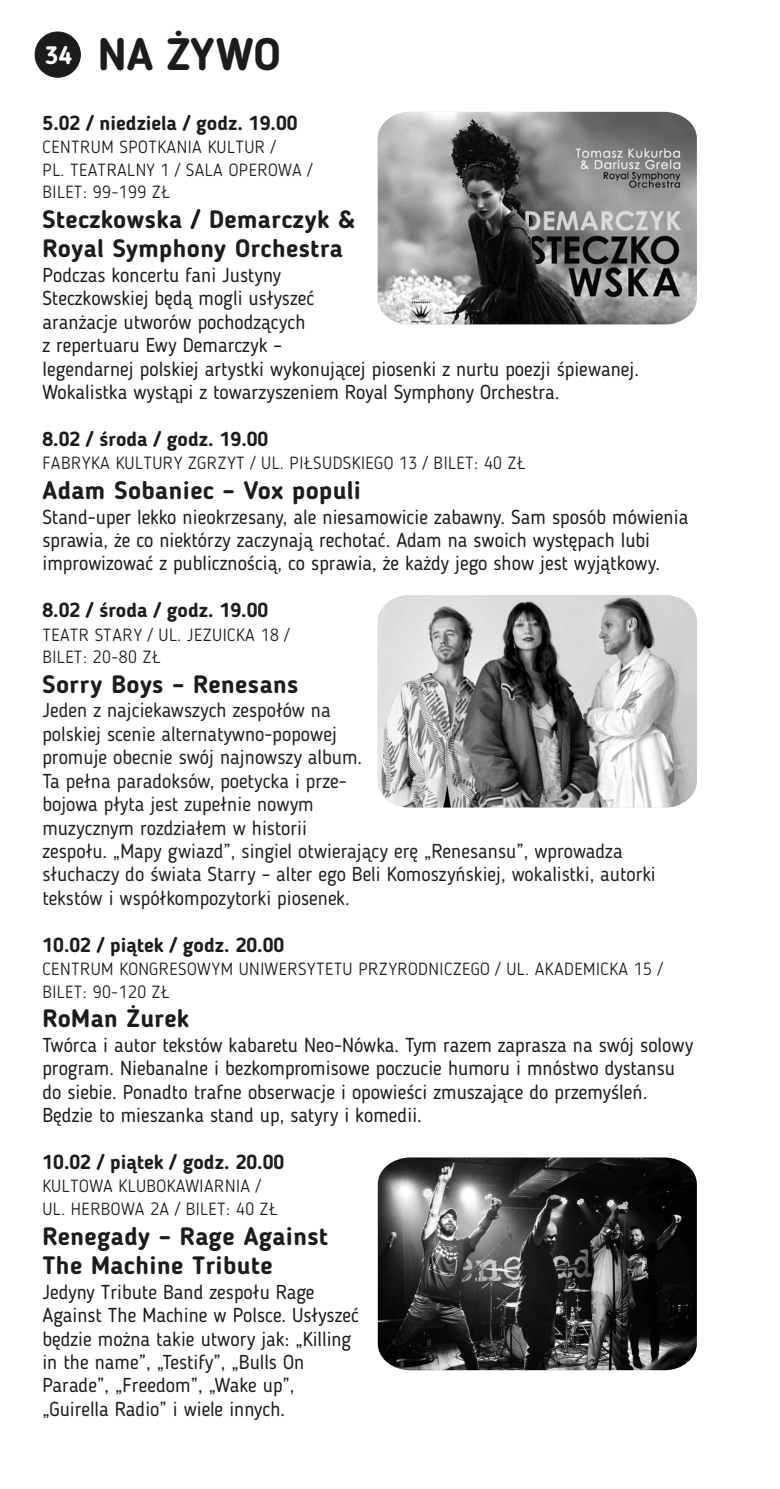
<style>
.page{position:relative;width:780px;height:1489px;background:#fff}
.page>*{position:absolute;margin:0;border:0;box-sizing:border-box;transform-origin:0 0}
.t1{font:700 45px "Blogger Sans";color:#1c1c1c}
.t2{font:700 25px/29.5px "Blogger Sans";letter-spacing:.015em;color:#1c1c1c}
.t3{font:20px/23.5px "Blogger Sans";color:#1c1c1c}
.t4{font:20px/23.5px "Blogger Sans";color:#212121}
.t5{font:700 20px "Blogger Sans";color:#1c1c1c}
.t6{font:300 17.5px/22.5px "Blogger Sans";letter-spacing:.03em;color:#1c1c1c}
.s1{font-size:25px;color:#fff}
.s2{font-style:italic}
</style>
<div class="page">
<div style="left:35px;top:32px;width:46px;height:45px;background:#1c1c1c;border:1px solid #1c1c1c;border-radius:50%"></div>
<img style="left:378px;top:112px;width:318px;height:212px">
<img style="left:378px;top:595px;width:318px;height:212px">
<img style="left:378px;top:1157px;width:318px;height:213px">
<h1 class="t1" style="left:45px;top:36px;width:238px"><span class="s1">34</span> NA ŻYWO</h1>
<p class="t5" style="left:43px;top:115px;width:256px">5.02 / niedziela / godz. 19.00</p>
<p class="t6" style="left:43px;top:137px;width:271px">CENTRUM SPOTKANIA KULTUR /<br>PL. TEATRALNY 1 / SALA OPEROWA /<br>BILET: 99-199 ZŁ</p>
<p class="t2" style="left:42px;top:207px;width:314px">Steczkowska / Demarczyk &amp;<br>Royal Symphony Orchestra</p>
<p class="t3" style="left:42px;top:265px;width:598px">Podczas koncertu fani Justyny<br>Steczkowskiej będą mogli usłyszeć<br>aranżacje utworów pochodzących<br>z repertuaru Ewy Demarczyk –<br>legendarnej polskiej artystki wykonującej piosenki z nurtu poezji śpiewanej.<br>Wokalistka wystąpi z towarzyszeniem Royal Symphony Orchestra<span class="s2">.</span></p>
<p class="t5" style="left:42px;top:431px;width:227px">8.02 / środa / godz. 19.00</p>
<p class="t6" style="left:42px;top:453px;width:484px">FABRYKA KULTURY ZGRZYT / UL. PIŁSUDSKIEGO 13 / BILET: 40 ZŁ</p>
<p class="t2" style="left:42px;top:477px;width:320px">Adam Sobaniec – Vox populi</p>
<p class="t3" style="left:42px;top:506px;width:647px">Stand-uper lekko nieokrzesany, ale niesamowicie zabawny. Sam sposób mówienia sprawia, że co niektórzy zaczynają rechotać. Adam na swoich występach lubi improwizować z publicznością, co sprawia, że każdy jego show jest wyjątkowy.</p>
<p class="t5" style="left:42px;top:602px;width:227px">8.02 / środa / godz. 19.00</p>
<p class="t6" style="left:42px;top:625px;width:248px">TEATR STARY / UL. JEZUICKA 18 /<br>BILET: 20-80 ZŁ</p>
<p class="t2" style="left:42px;top:671px;width:257px">Sorry Boys – Renesans</p>
<p class="t4" style="left:42px;top:700px;width:615px">Jeden z najciekawszych zespołów na<br>polskiej scenie alternatywno-popowej<br>promuje obecnie swój najnowszy album.<br>Ta pełna paradoksów, poetycka i prze-<br>bojowa płyta jest zupełnie nowym<br>muzycznym rozdziałem w historii<br>zespołu. „Mapy gwiazd”, singiel otwierający erę „Renesansu”, wprowadza słuchaczy do świata Starry – alter ego Beli Komoszyńskiej, wokalistki, autorki tekstów i współkompozytorki piosenek.</p>
<p class="t5" style="left:42px;top:936px;width:243px">10.02 / piątek / godz. 20.00</p>
<p class="t6" style="left:42px;top:959px;width:621px">CENTRUM KONGRESOWYM UNIWERSYTETU PRZYRODNICZEGO / UL. AKADEMICKA 15 /<br>BILET: 90-120 ZŁ</p>
<p class="t2" style="left:42px;top:1005px;width:148px">RoMan Żurek</p>
<p class="t3" style="left:42px;top:1034px;width:652px">Twórca i autor tekstów kabaretu Neo-Nówka. Tym razem zaprasza na swój solowy program. Niebanalne i bezkompromisowe poczucie humoru i mnóstwo dystansu do siebie. Ponadto trafne obserwacje i opowieści zmuszające do przemyśleń.<br>Będzie to mieszanka stand up, satyry i komedii.</p>
<p class="t5" style="left:42px;top:1153px;width:243px">10.02 / piątek / godz. 20.00</p>
<p class="t6" style="left:42px;top:1176px;width:237px">KULTOWA KLUBOKAWIARNIA /<br>UL. HERBOWA 2A / BILET: 40 ZŁ</p>
<p class="t2" style="left:42px;top:1223px;width:287px">Renegady – Rage Against<br>The Machine Tribute</p>
<p class="t3" style="left:42px;top:1281px;width:318px">Jedyny Tribute Band zespołu Rage Against The Machine w Polsce. Usłyszeć będzie można takie utwory jak: „Killing in the name”, „Testify”, „Bulls On Parade”, „Freedom”, „Wake up”, „Guirella Radio” i wiele innych.</p>
</div>
